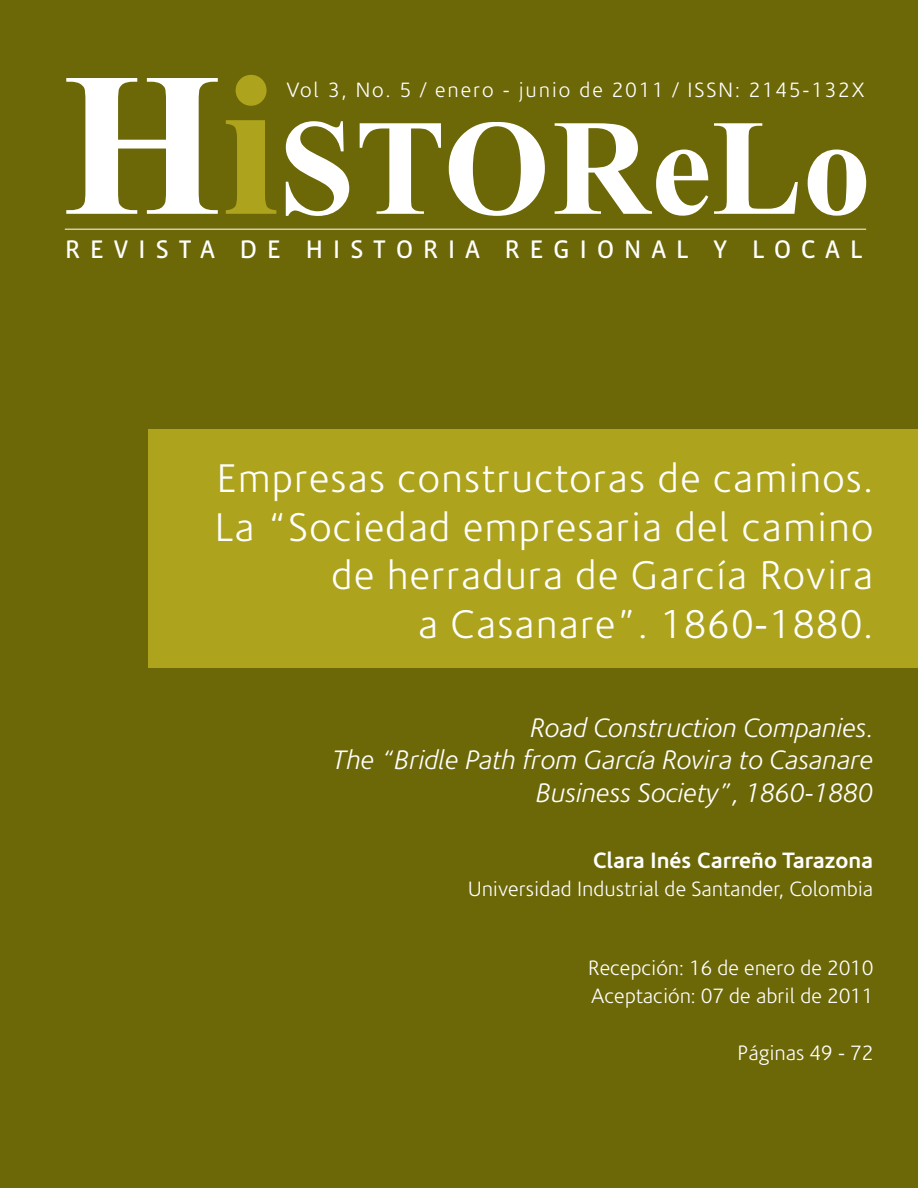
<style>
.page{position:relative;width:918px;height:1188px;background:#6c6707}
.page>*{position:absolute;margin:0;border:0;box-sizing:border-box;transform-origin:0 0}
.t1{font:300 40.5px/48.6px "Corisande";letter-spacing:.03em;color:#fff;text-align:right}
.t2{font:italic 300 27px/32.4px "Corisande";color:#fff;text-align:right}
.t3{font:26.1px "Vista Sans OT";letter-spacing:.365em;color:#fff}
.t4{font:700 22.5px "Corisande";color:#fff}
.t5{font:300 21px/28.5px "Corisande";color:#fff}
.t6{font:300 21px "Corisande";letter-spacing:.09em;color:#fff}
</style>
<div class="page">
<div style="left:149px;top:429px;width:769px;height:238px;background:#ada31c"></div>
<svg style="left:242px;top:75px;width:18px;height:3px"></svg>
<svg style="left:66px;top:78px;width:800px;height:138px"></svg>
<hr style="left:65px;top:229px;width:801px;height:1px;background:#fff">
<p class="t6" style="left:286px;top:79px;width:580px">Vol 3, No. 5 / enero - junio de 2011 / ISSN: 2145-132X</p>
<p class="t3" style="left:65px;top:235px;width:800px">REVISTA DE HISTORIA REGIONAL Y LOCAL</p>
<p class="t1" style="left:215px;top:455px;width:660px">Empresas constructoras de caminos.<br>La “Sociedad empresaria del camino de herradura de García Rovira<br>a Casanare”. 1860-1880.</p>
<p class="t2" style="left:333px;top:712px;width:542px">Road Construction Companies.<br>The “Bridle Path from García Rovira to Casanare<br>Business Society”, 1860-1880</p>
<p class="t4" style="left:593px;top:847px;width:282px">Clara Inés Carreño Tarazona</p>
<p class="t5" style="left:468px;top:875px;width:407px">Universidad Industrial de Santander, Colombia</p>
<p class="t5" style="left:588px;top:954px;width:287px">Recepción: 16 de enero de 2010<br>Aceptación: 07 de abril de 2011</p>
<p class="t5" style="left:738px;top:1040px;width:137px">Páginas 49 - 72</p>
</div>
